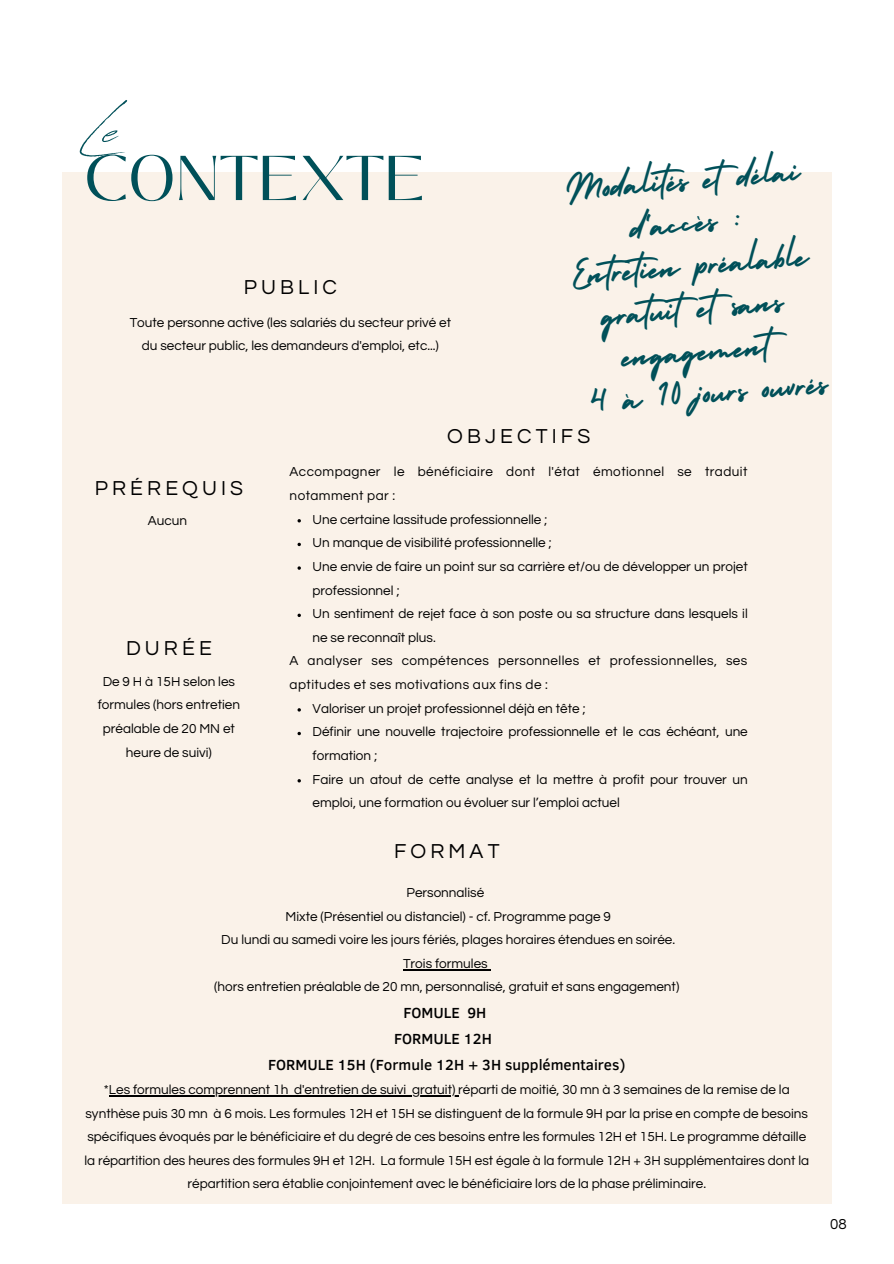
<style>
.page{position:relative;width:894px;height:1264px;background:#fff}
.page>*{position:absolute;margin:0;border:0;box-sizing:border-box;transform-origin:0 0}
.t1{font:68.85px "Revive 80 Signature";color:#005059}
.t2{font:63px "Black Mango";color:#005059}
.t3{font:43.8px/42.8px "Holiday";color:#005059;text-align:center}
.t4{font:21px "Questrial";letter-spacing:.195em;color:#000}
.t5{font:500 15px "Clear Sans";color:#000}
.t6{font:15px "Questrial";color:#000}
.t7{font:13.5px/23.7px "Questrial";color:#000}
.t8{font:13.5px/23.7px "Questrial";letter-spacing:.03em;color:#000}
</style>
<div class="page">
<div style="left:62px;top:172px;width:768px;height:1031px;background:#faf2e9"></div>
<svg style="left:297px;top:519px;width:4px;height:3px"></svg>
<svg style="left:297px;top:542px;width:4px;height:4px"></svg>
<svg style="left:297px;top:613px;width:4px;height:4px"></svg>
<svg style="left:297px;top:731px;width:4px;height:4px"></svg>
<svg style="left:297px;top:779px;width:4px;height:3px"></svg>
<hr style="left:403px;top:968px;width:32px;height:2px;background:#000">
<hr style="left:435px;top:968px;width:52px;height:2px;background:#000">
<hr style="left:109px;top:1094px;width:164px;height:2px;background:#000">
<svg style="left:273px;top:1095px;width:21px;height:1px"></svg>
<hr style="left:294px;top:1094px;width:112px;height:2px;background:#000">
<hr style="left:412px;top:1094px;width:46px;height:2px;background:#000">
<p class="t1" style="left:84px;top:78px;width:35px">Le</p>
<p class="t2" style="left:84px;top:131px;width:343px">CONTEXTE</p>
<h3 class="t4" style="left:244px;top:276px;width:95px">PUBLIC</h3>
<p class="t7" style="left:130px;top:311px;width:323px;text-align:center">Toute personne active (les salariés du secteur privé et du secteur public, les demandeurs d'emploi, etc...)</p>
<p class="t3" style="left:561px;top:164px;width:240px;rotate:-5deg">Modalités et délai d'accès :<br>Entretien préalable gratuit et sans engagement</p>
<p class="t3" style="left:587px;top:377px;width:240px;rotate:-5deg">4 à 10 jours ouvrés</p>
<p class="t4" style="left:447px;top:426px;width:145px">OBJECTIFS</p>
<p class="t8" style="left:289px;top:460px;width:459px">Accompagner le bénéficiaire dont l'état émotionnel se traduit notamment par :</p>
<p class="t7" style="left:312px;top:507px;width:236px">Une certaine lassitude professionnelle ;</p>
<p class="t7" style="left:312px;top:531px;width:241px">Un manque de visibilité professionnelle ;</p>
<p class="t7" style="left:312px;top:555px;width:436px">Une envie de faire un point sur sa carrière et/ou de développer un projet professionnel ;</p>
<p class="t7" style="left:312px;top:602px;width:436px">Un sentiment de rejet face à son poste ou sa structure dans lesquels il ne se reconnaît plus.</p>
<p class="t8" style="left:289px;top:649px;width:459px">A analyser ses compétences personnelles et professionnelles, ses aptitudes et ses motivations aux fins de :</p>
<p class="t7" style="left:312px;top:696px;width:274px">Valoriser un projet professionnel déjà en tête ;</p>
<p class="t7" style="left:312px;top:720px;width:436px">Définir une nouvelle trajectoire professionnelle et le cas échéant, une formation ;</p>
<p class="t7" style="left:312px;top:767px;width:436px">Faire un atout de cette analyse et la mettre à profit pour trouver un emploi, une formation ou évoluer sur l’emploi actuel</p>
<p class="t4" style="left:394px;top:841px;width:107px">FORMAT</p>
<p class="t7" style="left:406px;top:881px;width:79px">Personnalisé</p>
<p class="t7" style="left:285px;top:904px;width:327px">Mixte (Présentiel ou distanciel) - cf. Programme page 9</p>
<p class="t7" style="left:221px;top:928px;width:455px">Du lundi au samedi voire les jours fériés, plages horaires étendues en soirée.</p>
<p class="t7" style="left:403px;top:951px;width:86px">Trois formules</p>
<p class="t7" style="left:214px;top:975px;width:466px">(hors entretien préalable de 20 mn, personnalisé, gratuit et sans engagement)</p>
<p class="t5" style="left:403px;top:1002px;width:85px">FOMULE 9H</p>
<p class="t5" style="left:394px;top:1028px;width:99px">FORMULE 12H</p>
<p class="t5" style="left:268px;top:1054px;width:359px">FORMULE 15H (Formule 12H + 3H supplémentaires)</p>
<p class="t7" style="left:104px;top:1077px;width:687px">*Les formules comprennent 1h d'entretien de suivi gratuit) réparti de moitié, 30 mn à 3 semaines de la remise de la</p>
<p class="t7" style="left:84px;top:1101px;width:726px;text-align:center">synthèse puis 30 mn à 6 mois. Les formules 12H et 15H se distinguent de la formule 9H par la prise en compte de besoins spécifiques évoqués par le bénéficiaire et du degré de ces besoins entre les formules 12H et 15H. Le programme détaille la répartition des heures des formules 9H et 12H. La formule 15H est égale à la formule 12H + 3H supplémentaires dont la répartition sera établie conjointement avec le bénéficiaire lors de la phase préliminaire.</p>
<p class="t4" style="left:95px;top:477px;width:150px">PRÉREQUIS</p>
<p class="t7" style="left:148px;top:509px;width:41px">Aucun</p>
<p class="t4" style="left:126px;top:638px;width:87px">DURÉE</p>
<p class="t7" style="left:98px;top:670px;width:144px;text-align:center">De 9 H à 15H selon les formules (hors entretien préalable de 20 MN et heure de suivi)</p>
<p class="t6" style="left:830px;top:1216px;width:18px">08</p>
</div>
